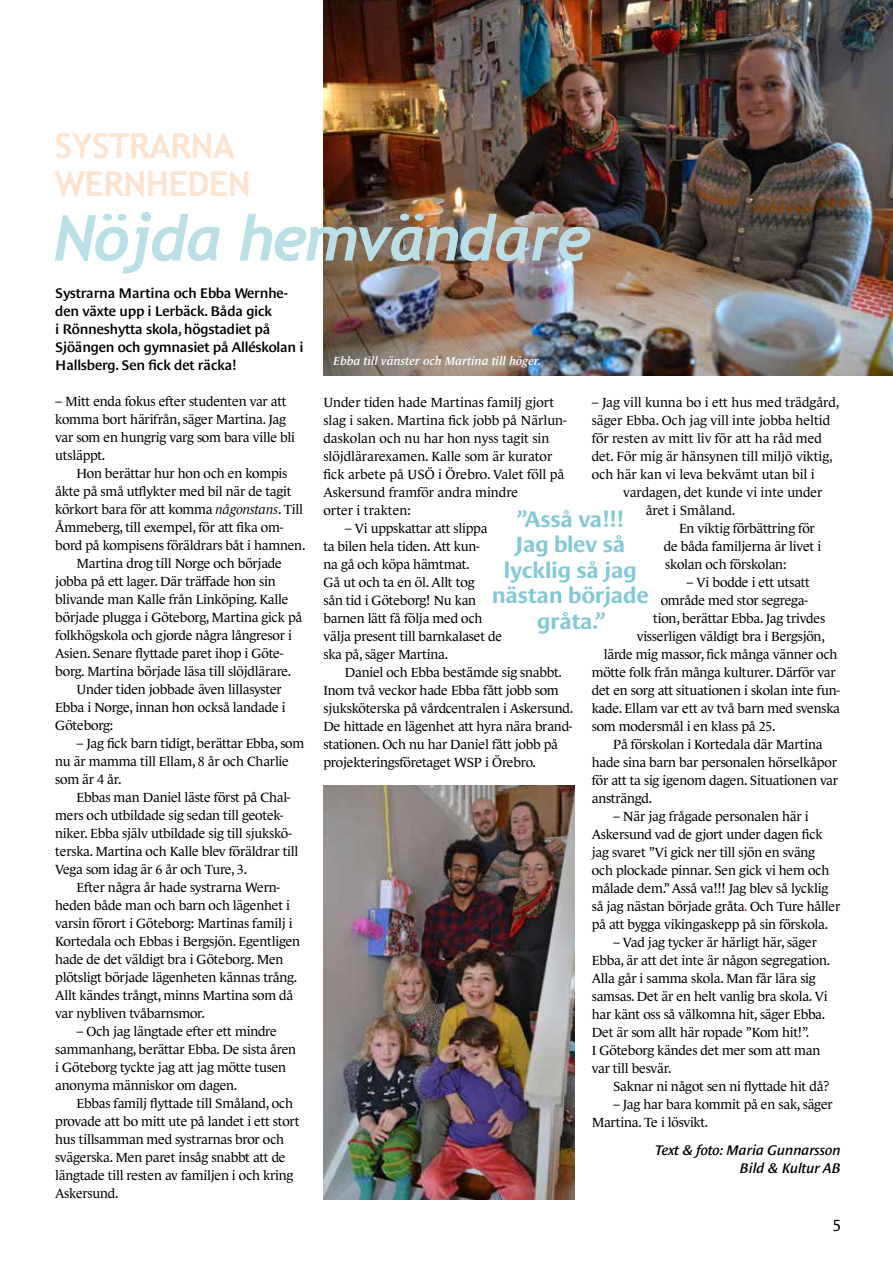
<style>
.page{position:relative;width:893px;height:1263px;background:#fff}
.page>*{position:absolute;margin:0;border:0;box-sizing:border-box;transform-origin:0 0}
.t1{font:italic 700 63.3px "Trebuchet";letter-spacing:-.03em;color:#bbdfe7}
.t2{font:700 34.35px/37.8px "Trebuchet MS";letter-spacing:-.02em;color:#fde4d0}
.t3{font:700 22.5px/25.5px "Le Monde Sans Std";letter-spacing:-.01em;color:#84c9d5;text-align:center}
.t4{font:16.5px "Le Monde Sans Std";color:#000}
.t5{font:600 14.25px/18px "Le Monde Sans Std";letter-spacing:-.015em;color:#000}
.t6{font:italic 600 14.25px/18px "Le Monde Sans Std";letter-spacing:-.015em;color:#000;text-align:right}
.t7{font:13.5px/18px "Le Monde Journal Std";letter-spacing:-.015em;color:#000}
.t8{font:italic 600 12px "Le Monde Journal Std";letter-spacing:.01em;color:#fff}
.s1{font-style:italic}
.s2{color:#e6007d}
</style>
<div class="page">
<img style="left:323px;top:0;width:570px;height:376px">
<img style="left:323px;top:786px;width:252px;height:413px">
<h2 class="t2" style="left:55px;top:127px;width:197px">SYSTRARNA<br>WERNHEDEN</h2>
<h1 class="t1" style="left:53px;top:199px;width:539px">Nöjda hemvändare</h1>
<p class="t5" style="left:55px;top:284px;width:250px">Systrarna Martina och Ebba Wernhe&shy;den växte upp i Lerbäck. Båda gick<br>i Rönneshytta skola, högstadiet på Sjöängen och gymnasiet på Alléskolan i Hallsberg. Sen fick det räcka!</p>
<p class="t7" style="left:55px;top:393px;width:241px">– Mitt enda fokus efter studenten var att komma bort härifrån, säger Martina. Jag var som en hungrig varg som bara ville bli utsläppt.</p>
<p class="t7" style="left:77px;top:465px;width:212px">Hon berättar hur hon och en kompis</p>
<p class="t7" style="left:55px;top:483px;width:238px">åkte på små utflykter med bil när de tagit</p>
<p class="t7" style="left:55px;top:501px;width:249px">körkort bara för att komma <span class="s1">någonstans</span>. Till</p>
<p class="t7" style="left:55px;top:519px;width:229px">Åmmeberg, till exempel, för att fika om-</p>
<p class="t7" style="left:55px;top:537px;width:252px">bord på kompisens föräldrars båt i hamnen.</p>
<p class="t7" style="left:77px;top:555px;width:207px">Martina drog till Norge och började</p>
<p class="t7" style="left:55px;top:573px;width:222px">jobba på ett lager. Där träffade hon sin</p>
<p class="t7" style="left:55px;top:591px;width:235px">blivande man Kalle från Linköping. Kalle</p>
<p class="t7" style="left:55px;top:609px;width:248px">började plugga i Göteborg, Martina gick på</p>
<p class="t7" style="left:55px;top:627px;width:238px">folkhögskola och gjorde några långresor i</p>
<p class="t7" style="left:55px;top:645px;width:229px">Asien. Senare flyttade paret ihop i Göte-</p>
<p class="t7" style="left:55px;top:663px;width:238px">borg. Martina började läsa till slöjdlärare.</p>
<p class="t7" style="left:77px;top:681px;width:207px">Under tiden jobbade även lillasyster</p>
<p class="t7" style="left:55px;top:699px;width:232px">Ebba i Norge, innan hon också landade i</p>
<p class="t7" style="left:55px;top:717px;width:60px">Göteborg:</p>
<p class="t7" style="left:55px;top:735px;width:250px;text-indent:21px">– Jag fick barn tidigt, berättar Ebba, som nu är mamma till Ellam, 8 år och Charlie som är 4 år.</p>
<p class="t7" style="left:55px;top:789px;width:245px;text-indent:21px">Ebbas man Daniel läste först på Chal&shy;mers och utbildade sig sedan till geotek&shy;niker. Ebba själv utbildade sig till sjukskö&shy;terska. Martina och Kalle blev föräldrar till Vega som idag är 6 år och Ture, 3.</p>
<p class="t7" style="left:55px;top:879px;width:246px;text-indent:21px">Efter några år hade systrarna Wern&shy;heden både man och barn och lägenhet i varsin förort i Göteborg: Martinas familj i Kortedala och Ebbas i Bergsjön. Egentligen hade de det väldigt bra i Göteborg. Men plötsligt började lägenheten kännas trång.<br>Allt kändes trångt, minns Martina som då var nybliven tvåbarnsmor.</p>
<p class="t7" style="left:55px;top:1023px;width:242px;text-indent:21px">– Och jag längtade efter ett mindre sammanhang, berättar Ebba. De sista åren i Göteborg tyckte jag att jag mötte tusen anonyma människor om dagen.</p>
<p class="t7" style="left:55px;top:1095px;width:246px;text-indent:21px">Ebbas familj flyttade till Småland, och provade att bo mitt ute på landet i ett stort hus tillsamman med systrarnas bror och svägerska. Men paret insåg snabbt att de längtade till resten av familjen i och kring Askersund.</p>
<p class="t8" style="left:334px;top:354px;width:209px">Ebba till vänster och Martina till höger.</p>
<p class="t7" style="left:592px;top:393px;width:249px">– Jag vill kunna bo i ett hus med trädgård, säger Ebba. Och jag vill inte jobba heltid för resten av mitt liv för att ha råd med det. För mig är hänsynen till miljö viktig, och här kan vi leva bekvämt utan bil i</p>
<p class="t7" style="left:646px;top:483px;width:178px;text-indent:-23px">vardagen, det kunde vi inte under året i Småland.</p>
<p class="t7" style="left:664px;top:519px;width:159px;text-indent:15px">En viktig förbättring för de båda familjerna är livet i skolan och förskolan:</p>
<p class="t7" style="left:686px;top:573px;width:125px">– Vi bodde i ett utsatt</p>
<p class="t7" style="left:661px;top:591px;width:149px">område med stor segrega-</p>
<p class="t7" style="left:653px;top:609px;width:173px">tion, berättar Ebba. Jag trivdes</p>
<p class="t7" style="left:637px;top:627px;width:190px">visserligen väldigt bra i Bergsjön,</p>
<p class="t7" style="left:604px;top:645px;width:235px">lärde mig massor, fick många vänner och</p>
<p class="t7" style="left:592px;top:663px;width:245px">mötte folk från många kulturer. Därför var</p>
<p class="t7" style="left:592px;top:681px;width:250px">det en sorg att situationen i skolan inte fun-</p>
<p class="t7" style="left:592px;top:699px;width:250px">kade. Ellam var ett av två barn med svenska</p>
<p class="t7" style="left:592px;top:717px;width:185px">som modersmål i en klass på 25.</p>
<p class="t7" style="left:613px;top:735px;width:211px">På förskolan i Kortedala där Martina</p>
<p class="t7" style="left:592px;top:753px;width:247px">hade sina barn bar personalen hörselkåpor</p>
<p class="t7" style="left:592px;top:771px;width:248px">för att ta sig igenom dagen. Situationen var</p>
<p class="t7" style="left:592px;top:789px;width:62px">ansträngd.</p>
<p class="t7" style="left:592px;top:807px;width:250px;text-indent:21px">– När jag frågade personalen här i Askersund vad de gjort under dagen fick jag svaret ”Vi gick ner till sjön en sväng<br>och plockade pinnar. Sen gick vi hem och målade dem.” Asså va!!! Jag blev så lycklig så jag nästan började gråta<span class="s2">.</span> Och Ture håller på att bygga vikingaskepp på sin förskola.</p>
<p class="t7" style="left:592px;top:933px;width:240px;text-indent:21px">– Vad jag tycker är härligt här, säger Ebba, är att det inte är någon segregation.<br>Alla går i samma skola. Man får lära sig samsas. Det är en helt vanlig bra skola. Vi har känt oss så välkomna hit, säger Ebba.<br>Det är som allt här ropade ”Kom hit!”.<br>I Göteborg kändes det mer som att man var till besvär.</p>
<p class="t7" style="left:613px;top:1077px;width:218px">Saknar ni något sen ni flyttade hit då?</p>
<p class="t7" style="left:592px;top:1095px;width:243px;text-indent:21px">– Jag har bara kommit på en sak, säger<br>Martina. Te i lösvikt.</p>
<p class="t6" style="left:655px;top:1140px;width:187px">Text &amp; foto: Maria Gunnarsson<br>Bild &amp; Kultur AB</p>
<p class="t7" style="left:323px;top:394px;width:245px">Under tiden hade Martinas familj gjort slag i saken. Martina fick jobb på Närlun&shy;daskolan och nu har hon nyss tagit sin slöjdlärarexamen. Kalle som är kurator fick arbete på USÖ i Örebro. Valet föll på Askersund framför andra mindre<br>orter i trakten:</p>
<p class="t7" style="left:323px;top:519px;width:180px;text-indent:21px">– Vi uppskattar att slippa<br>ta bilen hela tiden. Att kun-<br>na gå och köpa hämtmat.<br>Gå ut och ta en öl. Allt tog<br>sån tid i Göteborg! Nu kan barnen lätt få följa med och välja present till barnkalaset de ska på, säger Martina.</p>
<p class="t7" style="left:323px;top:663px;width:251px;text-indent:21px">Daniel och Ebba bestämde sig snabbt.<br>Inom två veckor hade Ebba fått jobb som sjuksköterska på vårdcentralen i Askersund.<br>De hittade en lägenhet att hyra nära brand&shy;stationen. Och nu har Daniel fått jobb på projekteringsföretaget WSP i Örebro.</p>
<h3 class="t3" style="left:492px;top:506px;width:159px">”Asså va!!!<br>Jag blev så lycklig så jag nästan började gråta.”</h3>
<p class="t4" style="left:833px;top:1215px;width:10px">5</p>
</div>
